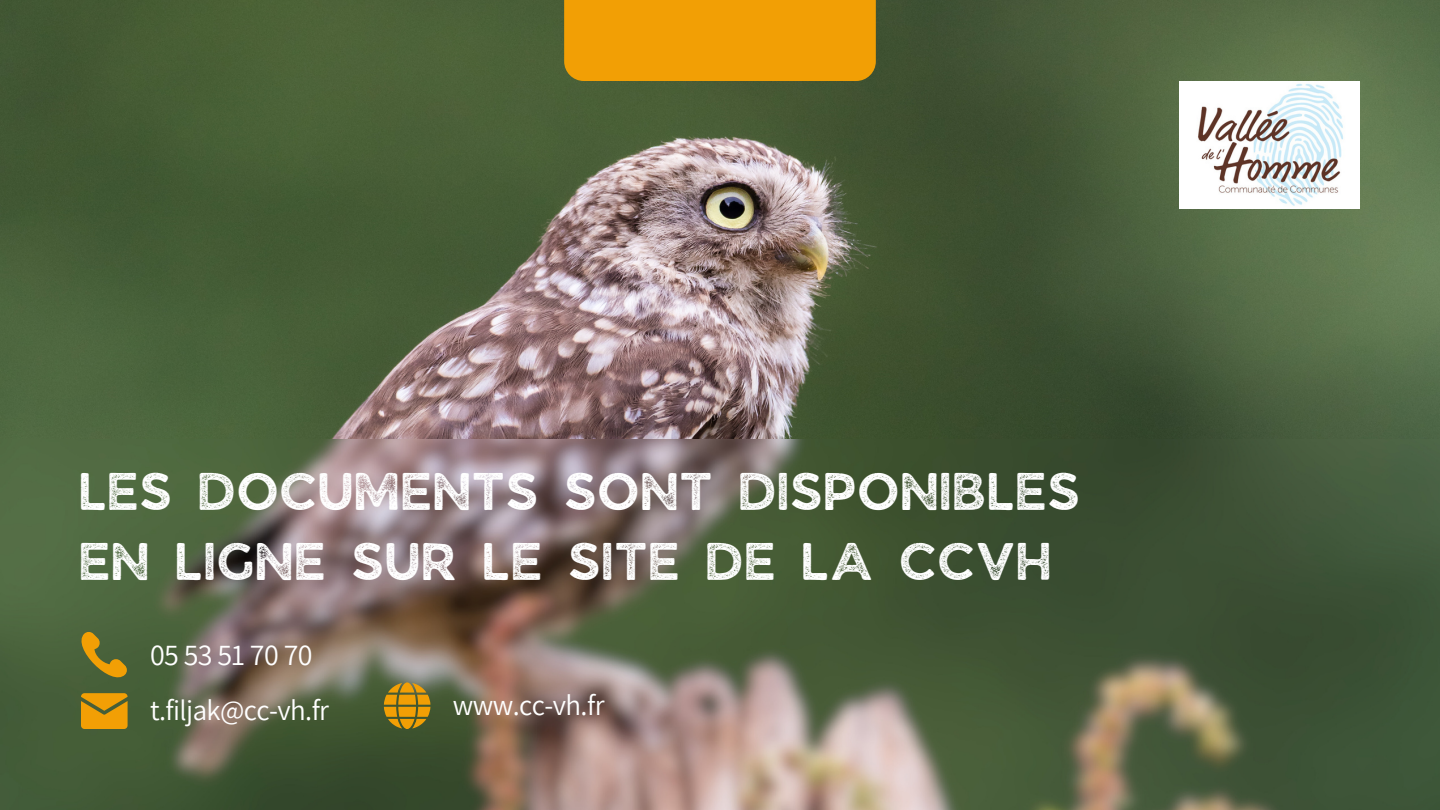
<style>
.page{position:relative;width:1440px;height:810px;background:#fff}
.page>*{position:absolute;margin:0;border:0;box-sizing:border-box;transform-origin:0 0}
.t1{font:50px/69.8px "JA Jaya Giri Sans Rough";color:#fff}
.t2{font:30px "Assistant";letter-spacing:-.02em;color:#fff}
.t3{font:29px "Assistant";letter-spacing:-.02em;color:#fff}
</style>
<div class="page">
<img style="left:0;top:0;width:1440px;height:440px">
<div style="left:564px;top:0;width:312px;height:81px;background:#f29f05"></div>
<img style="left:0;top:440px;width:1440px;height:370px">
<svg style="left:81px;top:693px;width:47px;height:36px;background:#da960b"></svg>
<svg style="left:81px;top:631px;width:47px;height:47px;background:#827628"></svg>
<svg style="left:384px;top:682px;width:46px;height:47px;background:#ab831b"></svg>
<img style="left:1179px;top:81px;width:180px;height:127px">
<p class="t1" style="left:81px;top:461px;width:1003px">LES DOCUMENTS SONT DISPONIBLES<br>EN LIGNE SUR LE SITE DE LA CCVH</p>
<p class="t2" style="left:150px;top:634px;width:164px">05 53 51 70 70</p>
<p class="t3" style="left:150px;top:691px;width:181px">t.filjak@cc-vh.fr</p>
<p class="t3" style="left:453px;top:685px;width:153px">www.cc-vh.fr</p>
</div>
